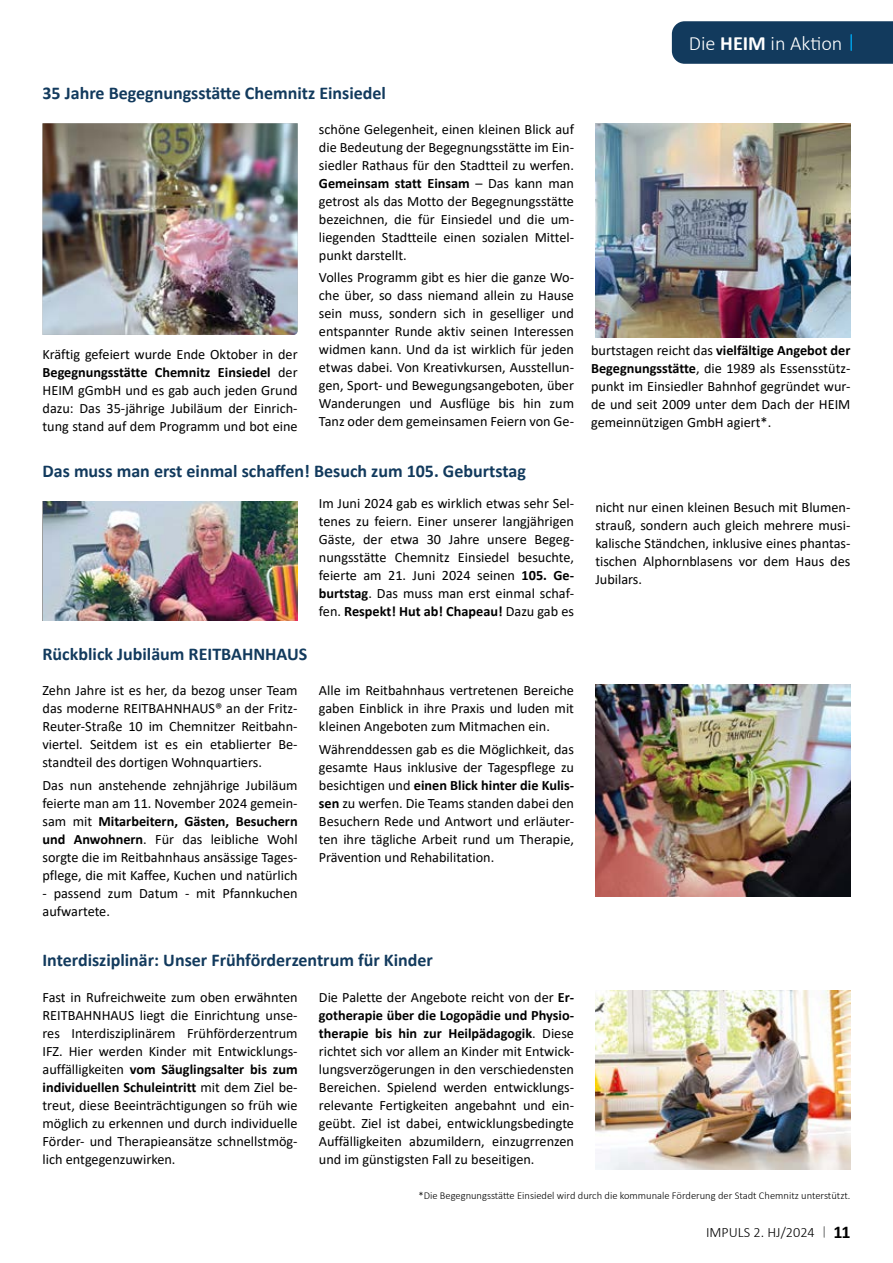
<style>
.page{position:relative;width:893px;height:1263px;background:#fff}
.page>*{position:absolute;margin:0;border:0;box-sizing:border-box;transform-origin:0 0}
.t1{font:300 20.25px "Calibri";color:#fff}
.t2{font:700 18px "Calibri";color:#123a5d}
.t3{font:14.25px/18px "Calibri";color:#000;text-align:justify}
.t4{font:300 14.25px "Calibri";color:#000}
.t5{font:300 10.5px "Calibri";color:#000}
.s1{font-weight:700}
.s2{font-weight:700;font-size:18px}
</style>
<div class="page">
<img style="left:595px;top:991px;width:255px;height:178px">
<svg style="left:823px;top:1227px;width:2px;height:10px"></svg>
<img style="left:595px;top:685px;width:255px;height:212px">
<img style="left:44px;top:502px;width:254px;height:119px">
<img style="left:43px;top:123px;width:255px;height:212px">
<img style="left:595px;top:123px;width:255px;height:214px">
<div style="left:672px;top:21px;width:221px;height:43px;background:#123a5d"></div>
<p class="t2" style="left:43px;top:80px;width:345px">35 Jahre Begegnungsstätte Chemnitz Einsiedel</p>
<p class="t3" style="left:43px;top:345px;width:257px">Kräftig gefeiert wurde Ende Oktober in der <span class="s1">Begegnungsstätte Chemnitz Einsiedel</span> der HEIM gGmbH und es gab auch jeden Grund dazu: Das 35-jährige Jubiläum der Einrich&shy;tung stand auf dem Programm und bot eine</p>
<p class="t3" style="left:319px;top:120px;width:257px">schöne Gelegenheit, einen kleinen Blick auf die Bedeutung der Begegnungsstätte im Ein&shy;siedler Rathaus für den Stadtteil zu werfen.<br><span class="s1">Gemeinsam statt Einsam</span> – Das kann man getrost als das Motto der Begegnungsstätte bezeichnen, die für Einsiedel und die um&shy;liegenden Stadtteile einen sozialen Mittel&shy;punkt darstellt.</p>
<p class="t3" style="left:319px;top:268px;width:257px">Volles Programm gibt es hier die ganze Wo&shy;che über, so dass niemand allein zu Hause sein muss, sondern sich in geselliger und entspannter Runde aktiv seinen Interessen widmen kann. Und da ist wirklich für jeden etwas dabei. Von Kreativkursen, Ausstellun&shy;gen, Sport- und Bewegungsangeboten, über Wanderungen und Ausflüge bis hin zum Tanz oder dem gemeinsamen Feiern von Ge-</p>
<h1 class="t1" style="left:689px;top:31px;width:155px">Die <span class="s1">HEIM</span> in Aktion</h1>
<p class="t3" style="left:591px;top:341px;width:261px">burtstagen reicht das <span class="s1">vielfältige Angebot der Begegnungsstätte</span>, die 1989 als Essensstütz&shy;punkt im Einsiedler Bahnhof gegründet wur&shy;de und seit 2009 unter dem Dach der HEIM gemeinnützigen GmbH agiert*.</p>
<p class="t2" style="left:43px;top:458px;width:485px">Das muss man erst einmal schaffen! Besuch zum 105. Geburtstag</p>
<p class="t3" style="left:319px;top:494px;width:257px">Im Juni 2024 gab es wirklich etwas sehr Sel&shy;tenes zu feiern. Einer unserer langjährigen Gäste, der etwa 30 Jahre unsere Begeg&shy;nungsstätte Chemnitz Einsiedel besuchte, feierte am 21. Juni 2024 seinen <span class="s1">105. Ge&shy;burtstag</span>. Das muss man erst einmal schaf&shy;fen. <span class="s1">Respekt! Hut ab! Chapeau!</span> Dazu gab es</p>
<p class="t3" style="left:595px;top:498px;width:257px">nicht nur einen kleinen Besuch mit Blumen&shy;strauß, sondern auch gleich mehrere musi&shy;kalische Ständchen, inklusive eines phantas&shy;tischen Alphornblasens vor dem Haus des Jubilars.</p>
<p class="t2" style="left:43px;top:641px;width:266px">Rückblick Jubiläum REITBAHNHAUS</p>
<p class="t3" style="left:43px;top:681px;width:257px">Zehn Jahre ist es her, da bezog unser Team das moderne REITBAHNHAUS® an der Fritz-Reuter-Straße 10 im Chemnitzer Reitbahn&shy;viertel. Seitdem ist es ein etablierter Be&shy;standteil des dortigen Wohnquartiers.</p>
<p class="t3" style="left:43px;top:775px;width:257px">Das nun anstehende zehnjährige Jubiläum feierte man am 11. November 2024 gemein&shy;sam mit <span class="s1">Mitarbeitern, Gästen, Besuchern und Anwohnern</span>. Für das leibliche Wohl sorgte die im Reitbahnhaus ansässige Tages&shy;pflege, die mit Kaffee, Kuchen und natürlich</p>
<p class="t3" style="left:43px;top:883px;width:257px">- passend zum Datum - mit Pfannkuchen aufwartete.</p>
<p class="t3" style="left:319px;top:681px;width:257px">Alle im Reitbahnhaus vertretenen Bereiche gaben Einblick in ihre Praxis und luden mit kleinen Angeboten zum Mitmachen ein.</p>
<p class="t3" style="left:319px;top:739px;width:257px">Währenddessen gab es die Möglichkeit, das gesamte Haus inklusive der Tagespflege zu besichtigen und <span class="s1">einen Blick hinter die Kulis&shy;sen</span> zu werfen. Die Teams standen dabei den Besuchern Rede und Antwort und erläuter&shy;ten ihre tägliche Arbeit rund um Therapie, Prävention und Rehabilitation.</p>
<p class="t2" style="left:43px;top:947px;width:392px">Interdisziplinär: Unser Frühförderzentrum für Kinder</p>
<p class="t3" style="left:43px;top:987px;width:257px">Fast in Rufreichweite zum oben erwähnten REITBAHNHAUS liegt die Einrichtung unse&shy;res Interdisziplinärem Frühförderzentrum IFZ. Hier werden Kinder mit Entwicklungs&shy;auffälligkeiten <span class="s1">vom Säuglingsalter bis zum individuellen Schuleintritt</span> mit dem Ziel be&shy;treut, diese Beeinträchtigungen so früh wie möglich zu erkennen und durch individuelle Förder- und Therapieansätze schnellstmög&shy;lich entgegenzuwirken.</p>
<p class="t3" style="left:319px;top:987px;width:257px">Die Palette der Angebote reicht von der <span class="s1">Er&shy;gotherapie über die Logopädie und Physio&shy;therapie bis hin zur Heilpädagogik</span>. Diese richtet sich vor allem an Kinder mit Entwick&shy;lungsverzögerungen in den verschiedensten Bereichen. Spielend werden entwicklungs&shy;relevante Fertigkeiten angebahnt und ein&shy;geübt. Ziel ist dabei, entwicklungsbedingte Auffälligkeiten abzumildern, einzugrrenzen und im günstigsten Fall zu beseitigen.</p>
<p class="t5" style="left:418px;top:1188px;width:433px">*Die Begegnungsstätte Einsiedel wird durch die kommunale Förderung der Stadt Chemnitz unterstützt.</p>
<p class="t4" style="left:706px;top:1224px;width:146px">IMPULS 2. HJ/2024 <span class="s2">11</span></p>
</div>
